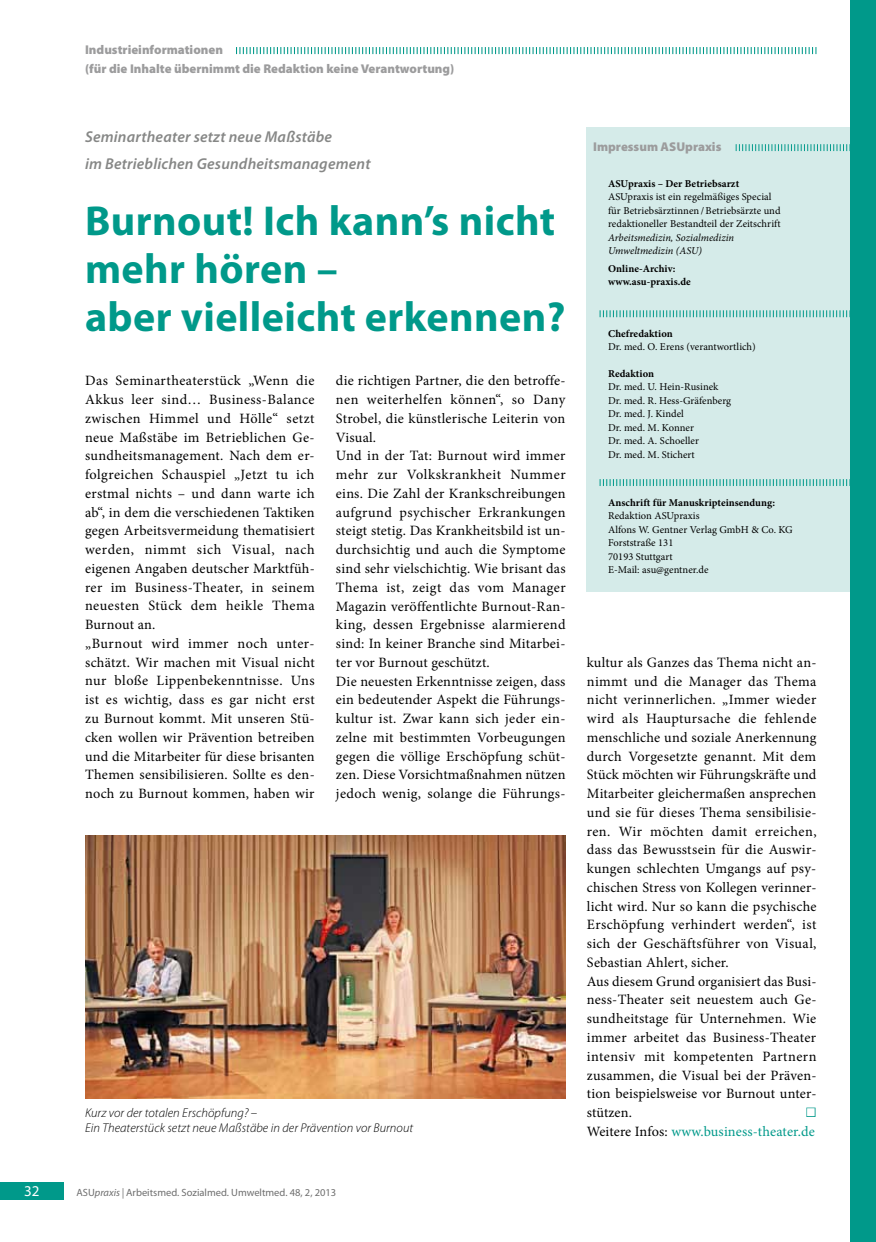
<style>
.page{position:relative;width:876px;height:1242px;background:#fff}
.page>*{position:absolute;margin:0;border:0;box-sizing:border-box;transform-origin:0 0}
.t1{font:700 42px/48px "Myriad Pro";letter-spacing:.01em;color:#00998a}
.t2{font:27px "Minion Pro";color:#fff}
.t3{font:italic 600 15.75px/27.8px "Myriad Pro";letter-spacing:.01em;color:#868786}
.t4{font:15px "Myriad Pro";color:#fff}
.t5{font:14.25px/18.8px "Minion Pro";letter-spacing:.02em;color:#000}
.t6{font:14.25px "Minion Pro";letter-spacing:.01em;color:#00998a}
.t7{font:900 12.75px "Myriad Pro";color:#9c9c9d}
.t8{font:italic 300 12.75px/15px "Myriad Pro";letter-spacing:.005em;color:#000}
.t9{font:10.5px/13.5px "Minion Pro";letter-spacing:.005em;color:#000}
.t10{font:700 10.5px/13.5px "Minion Pro";letter-spacing:.005em;color:#000}
.t11{font:10.5px "Myriad Pro";color:#6e6e6e}
.t12{font:italic 10.5px/13.5px "Minion Pro";letter-spacing:-.005em;color:#000}
.s1{font-style:italic}
.s2{color:#000}
</style>
<div class="page">
<div style="left:0;top:1182px;width:64px;height:17px;background:#00998a"></div>
<svg style="left:236px;top:47px;width:580px;height:7px"></svg>
<div style="left:587px;top:128px;width:289px;height:463px;background:#d5ebe9"></div>
<svg style="left:736px;top:144px;width:114px;height:7px"></svg>
<svg style="left:600px;top:479px;width:250px;height:7px"></svg>
<svg style="left:600px;top:310px;width:250px;height:7px"></svg>
<div style="left:806px;top:1107px;width:9px;height:10px;border:2px solid #00998a"></div>
<img style="left:85px;top:835px;width:481px;height:263px">
<div style="left:850px;top:0;width:26px;height:1242px;background:#00998a"></div>
<p class="t7" style="left:85px;top:43px;width:139px">Industrieinformationen</p>
<p class="t7" style="left:85px;top:62px;width:371px">(für die Inhalte übernimmt die Redaktion keine Verantwortung)</p>
<p class="t3" style="left:85px;top:123px;width:287px">Seminartheater setzt neue Maßstäbe<br>im Betrieblichen Gesundheitsmanagement</p>
<h1 class="t1" style="left:85px;top:198px;width:482px">Burnout! Ich kann’s nicht mehr hören –<br>aber vielleicht erkennen?</h1>
<p class="t5" style="left:85px;top:371px;width:231px">Das Seminartheaterstück „Wenn die Akkus leer sind… Business-Balance zwischen Himmel und Hölle“ setzt neue Maßstäbe im Betrieblichen Ge&shy;sundheitsmanagement. Nach dem er&shy;folgreichen Schauspiel „Jetzt tu ich erstmal nichts – und dann warte ich ab“, in dem die verschiedenen Taktiken gegen Arbeitsvermeidung thematisiert werden, nimmt sich Visual, nach eigenen Angaben deutscher Marktfüh&shy;rer im Business-Theater, in seinem neuesten Stück dem heikle Thema Burnout an.<br>„Burnout wird immer noch unter&shy;schätzt. Wir machen mit Visual nicht nur bloße Lippenbekenntnisse. Uns ist es wichtig, dass es gar nicht erst zu Burnout kommt. Mit unseren Stü&shy;cken wollen wir Prävention betreiben und die Mitarbeiter für diese brisanten Themen sensibilisieren. Sollte es den&shy;noch zu Burnout kommen, haben wir</p>
<p class="t5" style="left:336px;top:371px;width:231px">die richtigen Partner, die den betroffe&shy;nen weiterhelfen können“, so Dany Strobel, die künstlerische Leiterin von Visual.<br>Und in der Tat: Burnout wird immer mehr zur Volkskrankheit Nummer eins. Die Zahl der Krankschreibungen aufgrund psychischer Erkrankungen steigt stetig. Das Krankheitsbild ist un&shy;durchsichtig und auch die Symptome sind sehr vielschichtig. Wie brisant das Thema ist, zeigt das vom Manager Magazin veröffentlichte Burnout-Ran&shy;king, dessen Ergebnisse alarmierend sind: In keiner Branche sind Mitarbei&shy;ter vor Burnout geschützt.<br>Die neuesten Erkenntnisse zeigen, dass ein bedeutender Aspekt die Führungs&shy;kultur ist. Zwar kann sich jeder ein&shy;zelne mit bestimmten Vorbeugungen gegen die völlige Erschöpfung schüt&shy;zen. Diese Vorsichtmaßnahmen nützen jedoch wenig, solange die Führungs-</p>
<p class="t8" style="left:85px;top:1105px;width:330px">Kurz vor der totalen Erschöpfung? –<br>Ein Theaterstück setzt neue Maßstäbe in der Prävention vor Burnout</p>
<p class="t4" style="left:24px;top:1182px;width:17px">32</p>
<p class="t11" style="left:77px;top:1186px;width:261px">ASU<span class="s1">praxis |</span> Arbeitsmed. Sozialmed. Umweltmed. 48, 2, 2013</p>
<p class="t7" style="left:593px;top:139px;width:130px">Impressum ASUpraxis</p>
<p class="t10" style="left:608px;top:176px;width:133px">ASUpraxis – Der Betriebsarzt</p>
<p class="t9" style="left:608px;top:190px;width:174px">ASUpraxis ist ein regelmäßiges Special für Betriebsärztinnen/Betriebsärzte und redaktioneller Bestandteil der Zeitschrift</p>
<p class="t12" style="left:608px;top:230px;width:128px">Arbeitsmedizin, Sozialmedizin<br>Umweltmedizin (ASU)</p>
<p class="t10" style="left:608px;top:262px;width:84px">Online-Archiv: www.asu-praxis.de</p>
<p class="t10" style="left:608px;top:326px;width:66px">Chefredaktion</p>
<p class="t9" style="left:608px;top:340px;width:149px">Dr. med. O. Erens (verantwortlich)</p>
<p class="t10" style="left:608px;top:366px;width:48px">Redaktion</p>
<p class="t9" style="left:608px;top:380px;width:125px">Dr. med. U. Hein-Rusinek<br>Dr. med. R. Hess-Gräfenberg<br>Dr. med. J. Kindel<br>Dr. med. M. Konner<br>Dr. med. A. Schoeller<br>Dr. med. M. Stichert</p>
<p class="t10" style="left:608px;top:495px;width:168px">Anschrift für Manuskripteinsendung:</p>
<p class="t9" style="left:608px;top:509px;width:186px">Redaktion ASUpraxis<br>Alfons W. Gentner Verlag GmbH &amp; Co. KG<br>Forststraße 131<br>70193 Stuttgart<br>E-Mail: asu@gentner.de</p>
<p class="t5" style="left:587px;top:653px;width:231px">kultur als Ganzes das Thema nicht an&shy;nimmt und die Manager das Thema nicht verinnerlichen. „Immer wieder wird als Hauptursache die fehlende menschliche und soziale Anerkennung durch Vorgesetzte genannt. Mit dem Stück möchten wir Führungskräfte und Mitarbeiter gleichermaßen ansprechen und sie für dieses Thema sensibilisie&shy;ren. Wir möchten damit erreichen, dass das Bewusstsein für die Auswir&shy;kungen schlechten Umgangs auf psy&shy;chischen Stress von Kollegen verinner&shy;licht wird. Nur so kann die psychische Erschöpfung verhindert werden“, ist sich der Geschäftsführer von Visual, Sebastian Ahlert, sicher.<br>Aus diesem Grund organisiert das Busi&shy;ness-Theater seit neuestem auch Ge&shy;sundheitstage für Unternehmen. Wie immer arbeitet das Business-Theater intensiv mit kompetenten Partnern zusammen, die Visual bei der Präven&shy;tion beispielsweise vor Burnout unter&shy;stützen.</p>
<h2 class="t2" style="left:805px;top:1092px;width:12px">■</h2>
<p class="t6" style="left:587px;top:1121px;width:230px"><span class="s2">Weitere Infos:</span> www.business-theater.de</p>
</div>
